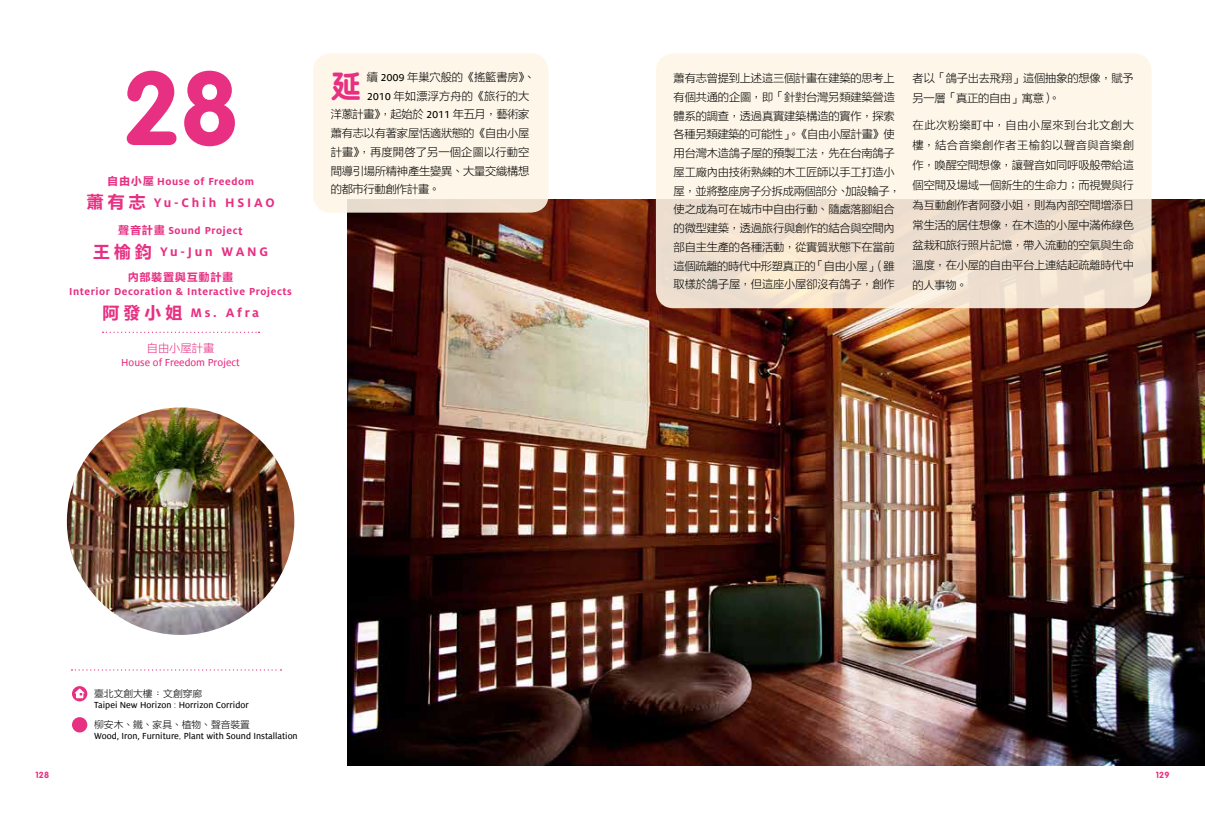
<style>
.page{position:relative;width:1205px;height:815px;background:#fff}
.page>*{position:absolute;margin:0;border:0;box-sizing:border-box;transform-origin:0 0}
.t1{font:700 102.75px "VAG Rounded Std";color:#e73082}
.t2{font:30px "DF Li Yuan Std W8";color:#e73082}
.t3{font:700 13.75px "Milo OT";letter-spacing:.2em;color:#e73082}
.t4{font:11.25px/18.8px "FZLTXHK GBK1 0";letter-spacing:-.015em;color:#000}
.t5{font:700 11.25px "Milo OT";letter-spacing:.05em;color:#e73082}
.t6{font:11.25px "FZLTXHK GBK1 0";letter-spacing:.01em;color:#000}
.t7{font:11.25px "Milo TF Text";color:#e73082}
.t8{font:11.25px "FZLTCHK GBK1 0";letter-spacing:.05em;color:#e73082}
.t9{font:11.25px "FZLTXHK GBK1 0";color:#e73082}
.t10{font:9.75px "Milo TF Text";color:#000}
.t11{font:9.75px "FZLTXHK GBK1 0";color:#000}
.t12{font:700 8.75px "VAG Rounded Std";letter-spacing:.025em;color:#e73082}
.s1{font-family:"FZLTCHK GBK1 0";font-weight:400}
.s2{font-family:"FZLTCHK GBK1 0";font-weight:400;font-size:17.5px}
.s3{font-size:12.5px}
.s4{font-family:"Milo TF Text"}
.s5{font-family:"DF Li Hei Std W3"}
.s6{font-family:"Adobe Ming Std";font-weight:300}
</style>
<div class="page">
<img style="left:348px;top:199px;width:857px;height:566px">
<div style="left:313px;top:53px;width:235px;height:160px;background:#fef5e6;border-radius:18px"></div>
<div style="left:656px;top:53px;width:495px;height:255px;background:linear-gradient(to bottom,#fffcef,#edc);border-radius:18px"></div>
<svg style="left:72px;top:686px;width:15px;height:15px"></svg>
<svg style="left:75px;top:689px;width:10px;height:9px"></svg>
<svg style="left:103px;top:332px;width:156px;height:1px"></svg>
<div style="left:72px;top:717px;width:15px;height:15px;background:#e73082;border-radius:50%"></div>
<img style="left:67px;top:407px;width:227px;height:228px;border-radius:114px">
<svg style="left:71px;top:669px;width:210px;height:2px"></svg>
<h1 class="t1" style="left:122px;top:49px;width:118px">28</h1>
<p class="t5" style="left:107px;top:175px;width:148px"><span class="s1">自由小屋</span> House of Freedom</p>
<p class="t3" style="left:86px;top:195px;width:190px"><span class="s2">蕭有志</span> Yu-Chih HSIAO</p>
<p class="t5" style="left:118px;top:224px;width:126px"><span class="s1">聲音計畫</span> Sound Projec<span class="s3">t</span></p>
<p class="t3" style="left:93px;top:244px;width:177px"><span class="s2">王榆鈞</span> Yu-Jun WANG</p>
<p class="t8" style="left:128px;top:271px;width:107px">內部裝置與互動計畫</p>
<p class="t5" style="left:69px;top:285px;width:224px">Interior Decoration &amp; Interactive Projects</p>
<p class="t3" style="left:102px;top:305px;width:159px"><span class="s2">阿發小姐</span> Ms. Afra</p>
<p class="t9" style="left:147px;top:342px;width:69px">自由小屋計畫</p>
<p class="t7" style="left:121px;top:356px;width:120px">House of Freedom Project</p>
<h2 class="t2" style="left:331px;top:70px;width:31px">延</h2>
<p class="t4" style="left:367px;top:68px;width:170px">續 <span class="s4">2009</span> 年巢穴般的<span class="s5">《</span>搖籃書房<span class="s5">》、</span></p>
<p class="t6" style="left:367px;top:90px;width:164px"><span class="s4">2010</span> 年如漂浮方舟的<span class="s5">《</span>旅行的大</p>
<p class="t4" style="left:331px;top:105px;width:200px">洋蔥計畫<span class="s5">》，</span>起始於 <span class="s4">2011</span> 年五月<span class="s5">，</span>藝術家</p>
<p class="t4" style="left:331px;top:124px;width:200px">蕭有志以有著家屋恬適狀態的<span class="s5">《</span>自由小屋</p>
<p class="t6" style="left:331px;top:146px;width:200px">計畫<span class="s5">》，</span>再度開啓了另一個企圖以行動空</p>
<p class="t4" style="left:331px;top:162px;width:200px">間導引場所精神產生變異<span class="s5">、</span>大量交織構想</p>
<p class="t4" style="left:331px;top:180px;width:111px">的都市行動創作計畫<span class="s5">。</span></p>
<p class="t11" style="left:94px;top:688px;width:109px">臺北文創大樓 文創穿廊</p>
<p class="t10" style="left:94px;top:700px;width:156px">Taipei New Horizon <span class="s6">:</span> Horrizon Corridor</p>
<p class="t11" style="left:94px;top:719px;width:157px">柳安木<span class="s5">、</span>鐵<span class="s5">、</span>家具<span class="s5">、</span>植物<span class="s5">、</span>聲音裝置</p>
<p class="t10" style="left:94px;top:731px;width:205px">Wood, Iron, Furniture<span class="s6">,</span> Plant with Sound Installation</p>
<p class="t4" style="left:673px;top:69px;width:228px">蕭有志曾提到上述這三個計畫在建築的思考上有個共通的企圖<span class="s5">，</span>即<span class="s5">「</span>針對台灣另類建築營造體系的調查<span class="s5">，</span>透過真實建築構造的實作<span class="s5">，</span>探索各種另類建築的可能性<span class="s5">」。《</span>自由小屋計畫<span class="s5">》</span>使用台灣木造鴿子屋的預製工法<span class="s5">，</span>先在台南鴿子屋工廠內由技術熟練的木工匠師以手工打造小屋<span class="s5">，</span>並將整座房子分拆成兩個部分<span class="s5">、</span>加設輪子<span class="s5">，</span>使之成為可在城市中自由行動<span class="s5">、</span>隨處落腳組合的微型建築<span class="s5">，</span>透過旅行與創作的結合與空間內部自主生產的各種活動<span class="s5">，</span>從實質狀態下在當前這個疏離的時代中形塑真正的<span class="s5">「</span>自由小屋<span class="s5">」（</span>雖取樣於鴿子屋<span class="s5">，</span>但這座小屋卻沒有鴿子<span class="s5">，</span>創作</p>
<p class="t4" style="left:912px;top:69px;width:223px;line-height:20px">者以<span class="s5">「</span>鴿子出去飛翔<span class="s5">」</span>這個抽象的想像<span class="s5">，</span>賦予另一層<span class="s5">「</span>真正的自由<span class="s5">」</span>寓意<span class="s5">）。</span></p>
<p class="t4" style="left:912px;top:116px;width:223px;line-height:20px;text-align:justify">在此次粉樂町中<span class="s5">，</span>自由小屋來到台北文創大樓<span class="s5">，</span>結合音樂創作者王榆鈞以聲音與音樂創作<span class="s5">，</span>喚醒空間想像<span class="s5">，</span>讓聲音如同呼吸般帶給這個空間及場域一個新生的生命力<span class="s5">；</span>而視覺與行為互動創作者阿發小姐<span class="s5">，</span>則為內部空間增添日常生活的居住想像<span class="s5">，</span>在木造的小屋中滿佈綠色盆栽和旅行照片記憶<span class="s5">，</span>帶入流動的空氣與生命溫度<span class="s5">，</span>在小屋的自由平台上連結起疏離時代中的人事物<span class="s5">。</span></p>
<p class="t12" style="left:35px;top:770px;width:15px">128</p>
<p class="t12" style="left:1156px;top:770px;width:15px">129</p>
</div>
